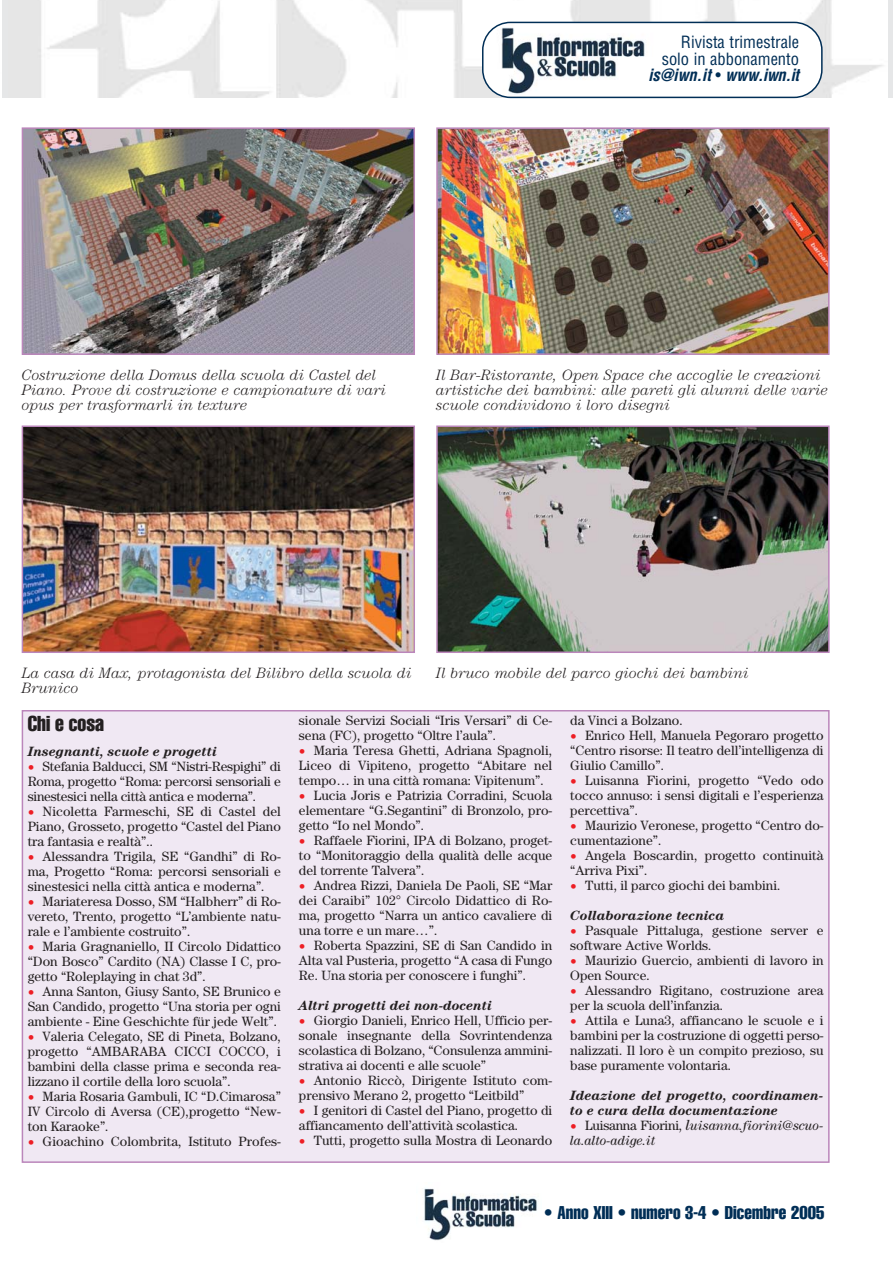
<style>
.page{position:relative;width:893px;height:1263px;background:#fff}
.page>*{position:absolute;margin:0;border:0;box-sizing:border-box;transform-origin:0 0}
.t1{font:extra-condensed 21px "Helvetica";letter-spacing:-.005em;color:#231f20}
.t2{font:extra-condensed 18px "Helvetica";color:#002e56}
.t3{font:condensed 16.5px/16.5px "Helvetica";color:#002e56;text-align:right}
.t4{font:italic 300 15px/15px "Century";letter-spacing:.005em;color:#231f20}
.t5{font:13.5px/15px "Century";color:#231f20;text-align:justify}
.t6{font:italic 700 13.5px/15px "Century";color:#231f20}
.t7{font:italic 13.5px/15px "Century";letter-spacing:-.015em;color:#231f20}
.s1{font-weight:700;font-style:italic}
.s2{color:#ed1e25}
.s3{font-style:normal;color:#ed1e25}
.s4{font-style:normal}
.s5{font-size:15px}
</style>
<div class="page">
<div style="left:22px;top:711px;width:807px;height:451px;background:#f0e8f3"></div>
<div style="left:22px;top:710px;width:808px;height:453px;border:2px solid #bb86bb"></div>
<img style="left:439px;top:130px;width:388px;height:222px">
<div style="left:436px;top:127px;width:394px;height:228px;border:2px solid #bb86bb"></div>
<img style="left:25px;top:428px;width:387px;height:222px">
<div style="left:22px;top:425px;width:393px;height:228px;border:2px solid #bb86bb"></div>
<img style="left:439px;top:428px;width:388px;height:222px">
<div style="left:436px;top:425px;width:394px;height:228px;border:2px solid #bb86bb"></div>
<img style="left:25px;top:130px;width:387px;height:222px">
<div style="left:22px;top:127px;width:393px;height:228px;border:2px solid #bb86bb"></div>
<img style="left:2px;top:0;width:882px;height:98px">
<div style="left:0;top:0;width:8px;height:97px;background:#e6e7e8"></div>
<img style="left:0;top:0;width:2px;height:97px">
<svg style="left:482px;top:22px;width:341px;height:76px"></svg>
<img style="left:424px;top:1188px;width:114px;height:53px">
<p class="t3" style="left:648px;top:35px;width:156px">Rivista trimestrale<br>solo in abbonamento <span class="s1">is@iwn.it</span> • <span class="s1">www.iwn.it</span></p>
<p class="t4" style="left:22px;top:369px;width:366px">Costruzione della Domus della scuola di Castel del<br>Piano. Prove di costruzione e campionature di vari opus per trasformarli in texture</p>
<p class="t4" style="left:436px;top:369px;width:393px">Il Bar-Ristorante, Open Space che accoglie le creazioni artistiche dei bambini: alle pareti gli alunni delle varie scuole condividono i loro disegni</p>
<p class="t4" style="left:22px;top:666px;width:391px">La casa di Max, protagonista del Bilibro della scuola di<br>Brunico</p>
<p class="t4" style="left:436px;top:666px;width:314px">Il bruco mobile del parco giochi dei bambini</p>
<p class="t1" style="left:28px;top:710px;width:78px">Chi e cosa</p>
<p class="t6" style="left:28px;top:745px;width:191px">Insegnanti, scuole e progetti</p>
<p class="t5" style="left:28px;top:760px;width:255px"><span class="s2">•</span> Stefania Balducci, SM “Nistri-Respighi” di Roma, progetto “Roma: percorsi sensoriali e sinestesici nella città antica e moderna”.</p>
<p class="t5" style="left:28px;top:805px;width:255px"><span class="s2">•</span> Nicoletta Farmeschi, SE di Castel del Piano, Grosseto, progetto “Castel del Piano tra fantasia e realtà”..</p>
<p class="t5" style="left:28px;top:850px;width:255px"><span class="s2">•</span> Alessandra Trigila, SE “Gandhi” di Ro&shy;ma, Progetto “Roma: percorsi sensoriali e sinestesici nella città antica e moderna”.</p>
<p class="t5" style="left:28px;top:895px;width:255px"><span class="s2">•</span> Mariateresa Dosso, SM “Halbherr” di Ro&shy;vereto, Trento, progetto “L’ambiente natu&shy;rale e l’ambiente costruito”.</p>
<p class="t5" style="left:28px;top:940px;width:255px"><span class="s2">•</span> Maria Gragnaniello, II Circolo Didattico “Don Bosco” Cardito (NA) Classe I C, pro&shy;getto “Roleplaying in chat 3d”.</p>
<p class="t5" style="left:28px;top:985px;width:255px"><span class="s2">•</span> Anna Santon, Giusy Santo, SE Brunico e San Candido, progetto “Una storia per ogni ambiente - Eine Geschichte für jede Welt”.</p>
<p class="t5" style="left:28px;top:1030px;width:255px"><span class="s2">•</span> Valeria Celegato, SE di Pineta, Bolzano, progetto “AMBARABA CICCI COCCO, i bambini della classe prima e seconda rea&shy;lizzano il cortile della loro scuola”.</p>
<p class="t5" style="left:28px;top:1090px;width:255px"><span class="s2">•</span> Maria Rosaria Gambuli, IC “D.Cimarosa” IV Circolo di Aversa (CE),progetto “New&shy;ton Karaoke”.</p>
<p class="t5" style="left:28px;top:1135px;width:255px"><span class="s2">•</span> Gioachino Colombrita, Istituto Profes-</p>
<p class="t5" style="left:299px;top:714px;width:255px">sionale Servizi Sociali “Iris Versari” di Ce&shy;sena (FC), progetto “Oltre l’aula”.</p>
<p class="t5" style="left:299px;top:744px;width:255px"><span class="s2">•</span> Maria Teresa Ghetti, Adriana Spagnoli, Liceo di Vipiteno, progetto “Abitare nel tempo… in una città romana: Vipitenum”.</p>
<p class="t5" style="left:299px;top:789px;width:255px"><span class="s2">•</span> Lucia Joris e Patrizia Corradini, Scuola elementare “G.Segantini” di Bronzolo, pro&shy;getto “Io nel Mondo”.</p>
<p class="t5" style="left:299px;top:834px;width:255px"><span class="s2">•</span> Raffaele Fiorini, IPA di Bolzano, proget&shy;to “Monitoraggio della qualità delle acque del torrente Talvera”.</p>
<p class="t5" style="left:299px;top:879px;width:255px"><span class="s2">•</span> Andrea Rizzi, Daniela De Paoli, SE “Mar dei Caraibi” 102° Circolo Didattico di Ro&shy;ma, progetto “Narra un antico cavaliere di una torre e un mare…”.</p>
<p class="t5" style="left:299px;top:939px;width:255px"><span class="s2">•</span> Roberta Spazzini, SE di San Candido in Alta val Pusteria, progetto “A casa di Fungo Re. Una storia per conoscere i funghi”.</p>
<p class="t6" style="left:299px;top:999px;width:195px">Altri progetti dei non-docenti</p>
<p class="t5" style="left:299px;top:1014px;width:255px"><span class="s2">•</span> Giorgio Danieli, Enrico Hell, Ufficio per&shy;sonale insegnante della Sovrintendenza scolastica di Bolzano, “Consulenza ammini&shy;strativa ai docenti e alle scuole”</p>
<p class="t5" style="left:299px;top:1074px;width:255px"><span class="s2">•</span> Antonio Riccò, Dirigente Istituto com&shy;prensivo Merano 2, progetto “Leitbild”</p>
<p class="t5" style="left:299px;top:1104px;width:255px"><span class="s2">•</span> I genitori di Castel del Piano, progetto di affiancamento dell’attività scolastica.</p>
<p class="t5" style="left:299px;top:1134px;width:255px"><span class="s2">•</span> Tutti, progetto sulla Mostra di Leonardo</p>
<p class="t5" style="left:570px;top:714px;width:114px">da Vinci a Bolzano.</p>
<p class="t5" style="left:570px;top:729px;width:255px"><span class="s2">•</span> Enrico Hell, Manuela Pegoraro progetto “Centro risorse: Il teatro dell’intelligenza di Giulio Camillo”.</p>
<p class="t5" style="left:570px;top:774px;width:255px"><span class="s2">•</span> Luisanna Fiorini, progetto “Vedo odo tocco annuso: i sensi digitali e l’esperienza percettiva”.</p>
<p class="t5" style="left:570px;top:819px;width:255px"><span class="s2">•</span> Maurizio Veronese, progetto “Centro do&shy;cumentazione”.</p>
<p class="t5" style="left:570px;top:849px;width:255px"><span class="s2">•</span> Angela Boscardin, progetto continuità “Arriva Pixi”.</p>
<p class="t5" style="left:570px;top:879px;width:212px"><span class="s2">•</span> Tutti, il parco giochi dei bambini.</p>
<p class="t6" style="left:570px;top:909px;width:156px">Collaborazione tecnica</p>
<p class="t5" style="left:570px;top:924px;width:255px"><span class="s2">•</span> Pasquale Pittaluga, gestione server e software Active Worlds.</p>
<p class="t5" style="left:570px;top:954px;width:255px"><span class="s2">•</span> Maurizio Guercio, ambienti di lavoro in<br>Open Source.</p>
<p class="t5" style="left:570px;top:984px;width:255px"><span class="s2">•</span> Alessandro Rigitano, costruzione area per la scuola dell’infanzia.</p>
<p class="t5" style="left:570px;top:1014px;width:255px"><span class="s2">•</span> Attila e Luna3, affiancano le scuole e i bambini per la costruzione di oggetti perso&shy;nalizzati. Il loro è un compito prezioso, su base puramente volontaria.</p>
<p class="t6" style="left:570px;top:1089px;width:255px">Ideazione del progetto, coordinamen&shy;to e cura della documentazione</p>
<p class="t7" style="left:570px;top:1119px;width:255px"><span class="s3">•</span> <span class="s4">Luisanna Fiorini,</span> <span class="s5">l</span>uisanna.fiorini@scuo&shy;la.alto-adige.it</p>
<p class="t2" style="left:544px;top:1200px;width:282px">• Anno XIII • numero 3-4 • Dicembre 2005</p>
</div>
